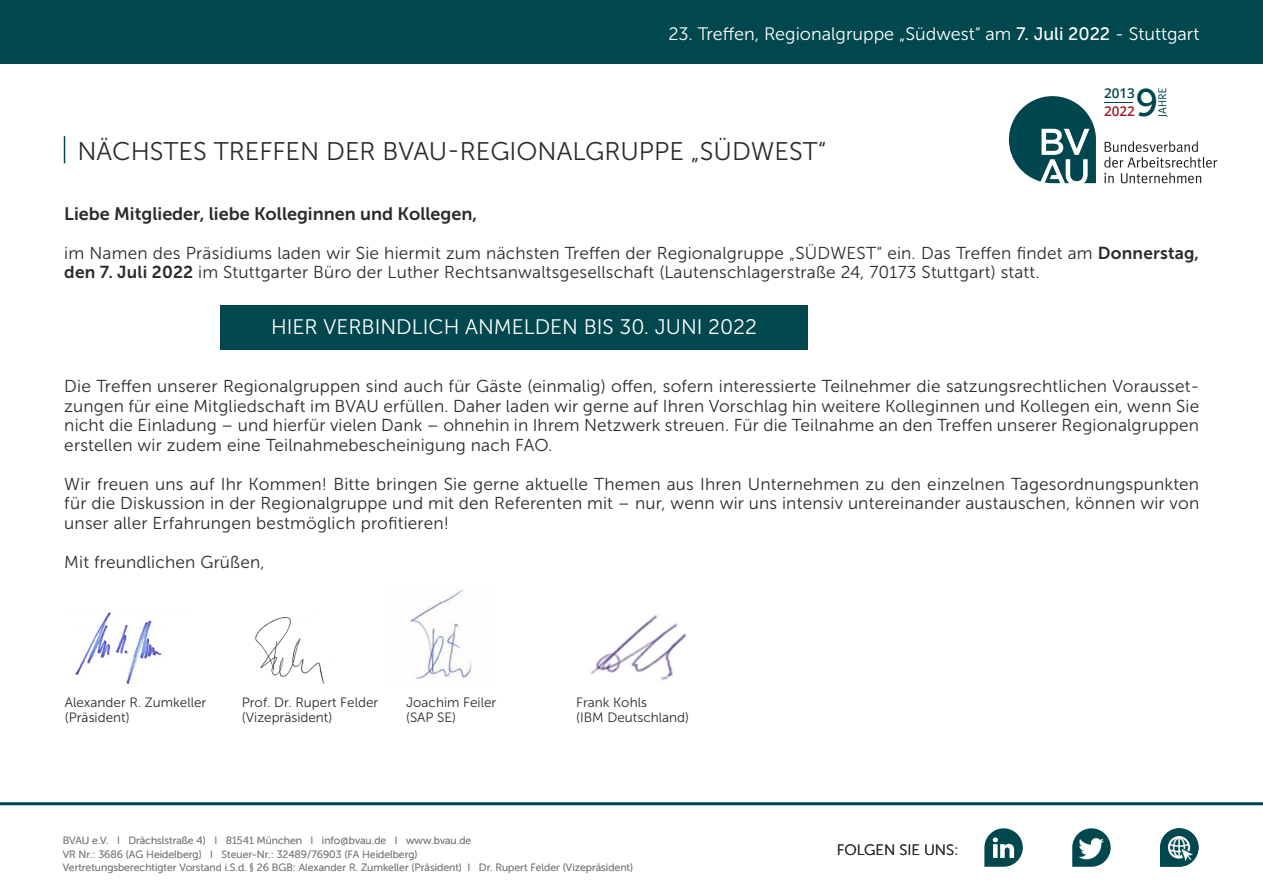
<style>
.page{position:relative;width:1263px;height:893px;background:#fff}
.page>*{position:absolute;margin:0;border:0;box-sizing:border-box;transform-origin:0 0}
.t1{font:38.4px "Museo Sans 500";color:#00464e}
.t2{font:25.5px "Museo Sans 300";color:#292c2f}
.t3{font:21px "Museo Sans 300";color:#fff}
.t4{font:18px "Museo Sans 300";color:#fff}
.t5{font:18px "Museo Sans 700";color:#292c2f}
.t6{font:17.25px/19.5px "Museo Sans 300";letter-spacing:.01em;color:#292c2f;text-align:justify}
.t7{font:15px "Museo Sans 300";color:#292c2f}
.t8{font:13.5px/14.9px "Museo Sans 300";color:#292c2f}
.t9{font:600 13.5px "Open Sans";color:#00464e}
.t10{font:600 13.5px "Open Sans";color:#9a1b25}
.t11{font:10.5px/13.5px "Museo Sans 300";color:#808285}
.s1{font-family:"Museo Sans 500"}
.s2{font-family:"Museo Sans 700"}
</style>
<div class="page">
<svg style="left:984px;top:828px;width:39px;height:39px"></svg>
<svg style="left:1072px;top:828px;width:39px;height:39px"></svg>
<img style="left:1078px;top:836px;width:26px;height:25px">
<svg style="left:1104px;top:141px;width:113px;height:42px"></svg>
<svg style="left:1009px;top:96px;width:87px;height:87px"></svg>
<svg style="left:1104px;top:102px;width:29px;height:1px"></svg>
<svg style="left:1158px;top:88px;width:10px;height:29px"></svg>
<svg style="left:64px;top:136px;width:1px;height:27px"></svg>
<img style="left:75px;top:612px;width:87px;height:72px">
<img style="left:255px;top:614px;width:76px;height:70px">
<hr style="left:0;top:802px;width:1263px;height:3px;background:#00464e">
<div style="left:220px;top:305px;width:588px;height:45px;background:#00474e"></div>
<div style="left:0;top:0;width:1263px;height:64px;background:#00474e"></div>
<svg style="left:1160px;top:828px;width:38px;height:39px"></svg>
<img style="left:1168px;top:837px;width:24px;height:24px">
<img style="left:407px;top:589px;width:280px;height:92px">
<p class="t4" style="left:640px;top:24px;width:561px">17. Treffen, Regionalgruppe „West“ am <span class="s1">21. Februar 2019</span> - Düsseldo f</p>
<p class="t4" style="left:668px;top:24px;width:532px">23. Treffen, Regionalgruppe „Südwest“ am <span class="s1">7. Juli 2022</span> - Stuttgart</p>
<h2 class="t2" style="left:77px;top:137px;width:750px">NÄCHSTES TREFFEN DER BVAU-REGIONALGRUPPE „SÜDWEST“</h2>
<p class="t9" style="left:1104px;top:84px;width:32px">2013</p>
<p class="t10" style="left:1104px;top:102px;width:32px">2022</p>
<h1 class="t1" style="left:1135px;top:82px;width:25px">9</h1>
<p class="t5" style="left:64px;top:204px;width:414px">Liebe Mitglieder, liebe Kolleginnen und Kollegen,</p>
<p class="t6" style="left:64px;top:243px;width:1136px">im Namen des Präsidiums laden wir Sie hiermit zum nächsten Treffen der Regionalgruppe „SÜDWEST“ ein. Das Treffen findet am <span class="s2">Donnerstag, den 7. Juli 2022</span> im Stuttgarter Büro der Luther Rechtsanwaltsgesellschaft (Lautenschlagerstraße 24, 70173 Stuttgart) statt.</p>
<p class="t3" style="left:271px;top:315px;width:487px">HIER VERBINDLICH ANMELDEN BIS 30. JUNI 2022</p>
<p class="t6" style="left:64px;top:377px;width:1136px">Die Treffen unserer Regionalgruppen sind auch für Gäste (einmalig) offen, sofern interessierte Teilnehmer die satzungsrechtlichen Vorausset&shy;zungen für eine Mitgliedschaft im BVAU erfüllen. Daher laden wir gerne auf Ihren Vorschlag hin weitere Kolleginnen und Kollegen ein, wenn Sie nicht die Einladung – und hierfür vielen Dank – ohnehin in Ihrem Netzwerk streuen. Für die Teilnahme an den Treffen unserer Regionalgruppen erstellen wir zudem eine Teilnahmebescheinigung nach FAO.</p>
<p class="t6" style="left:64px;top:474px;width:1136px">Wir freuen uns auf Ihr Kommen! Bitte bringen Sie gerne aktuelle Themen aus Ihren Unternehmen zu den einzelnen Tagesordnungspunkten für die Diskussion in der Regionalgruppe und mit den Referenten mit – nur, wenn wir uns intensiv untereinander austauschen, können wir von unser aller Erfahrungen bestmöglich profitieren!</p>
<p class="t6" style="left:64px;top:552px;width:202px">Mit freundlichen Grüßen,</p>
<p class="t8" style="left:65px;top:695px;width:143px">Alexander R. Zumkeller (Präsident)</p>
<p class="t8" style="left:242px;top:695px;width:138px">Prof. Dr. Rupert Felder (Vizepräsident)</p>
<p class="t8" style="left:576px;top:695px;width:114px">Frank Kohls<br>(IBM Deutschland)</p>
<p class="t8" style="left:406px;top:695px;width:92px">Joachim Feiler (SAP SE)</p>
<p class="t11" style="left:63px;top:834px;width:572px">BVAU e.V. I Drächslstraße 4) I 81541 München I info@bvau.de I www.bvau.de<br>VR Nr.: 3686 (AG Heidelberg) I Steuer-Nr.: 32489/76903 (FA Heidelberg)<br>Vertretungsberechtigter Vorstand i.S.d. § 26 BGB: Alexander R. Zumkeller (Präsident) I Dr. Rupert Felder (Vizepräsident)</p>
<p class="t7" style="left:837px;top:842px;width:123px">FOLGEN SIE UNS:</p>
</div>
